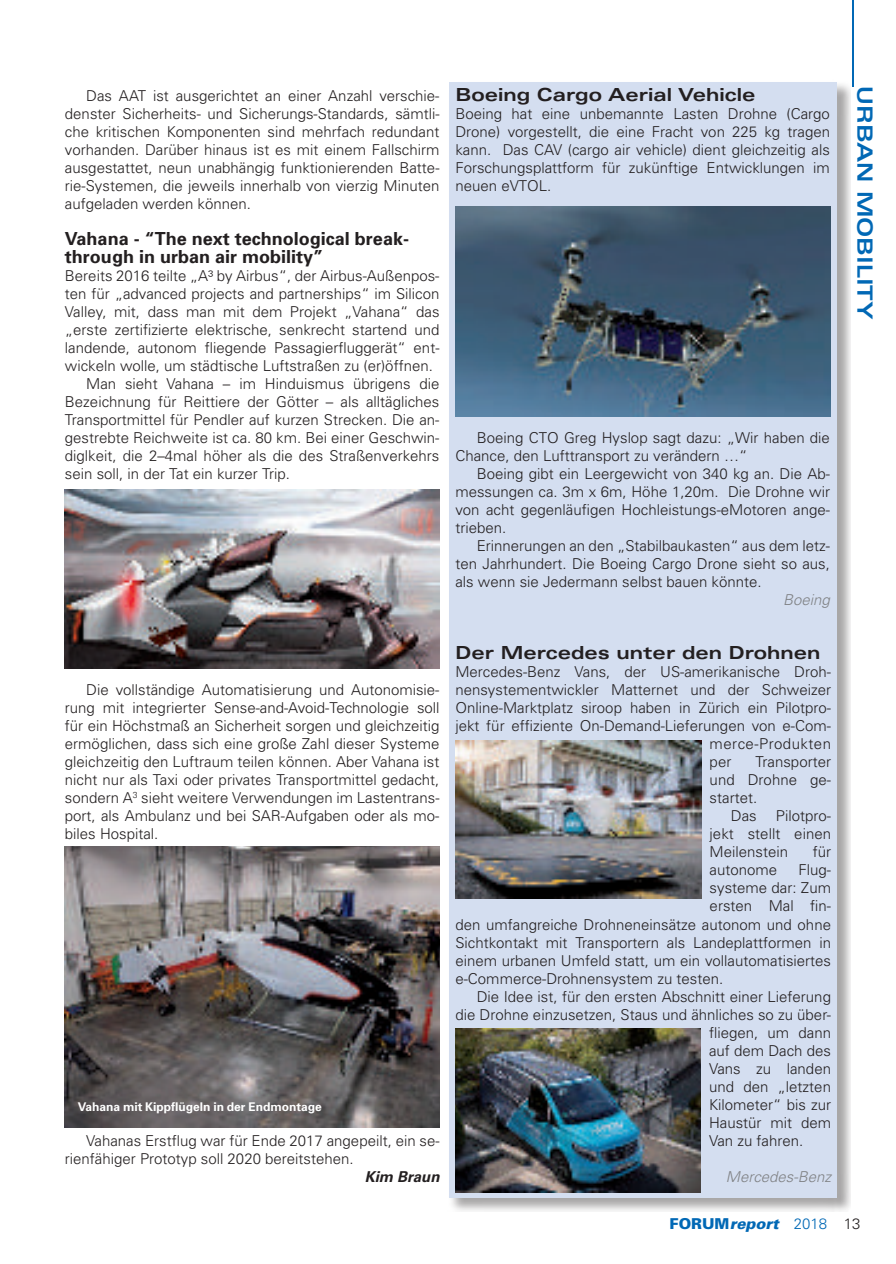
<style>
.page{position:relative;width:896px;height:1264px;background:#fff}
.page>*{position:absolute;margin:0;border:0;box-sizing:border-box;transform-origin:0 0}
.t1{font:700 expanded 21px "Univers";color:#0168b5}
.t2{font:700 18px/18px "Univers";color:#231f20}
.t3{font:700 expanded 18px "Univers";color:#231f20}
.t4{font:300 15px/18px "Univers";color:#231f20;text-align:justify}
.t5{font:italic 300 15px "Univers";color:#808285}
.t6{font:italic 900 15px "Univers";color:#0168b5}
.t7{font:300 15px "Univers";letter-spacing:.03em;color:#231f20}
.t8{font:italic 700 15px "Univers CE";color:#231f20}
.t9{font:700 12px "Univers";color:#fff}
.s1{font-style:normal}
.s2{font-weight:300;font-style:normal}
.s3{font-weight:300;font-style:normal;color:#231f20}
</style>
<div class="page">
<hr style="left:852px;top:0;width:1px;height:86px;background:#0168b5">
<div style="left:447px;top:80px;width:403px;height:1131px;background:#231f20;opacity:.4"></div>
<div style="left:449px;top:82px;width:387px;height:1115px;background:#d4def0"></div>
<img style="left:65px;top:846px;width:374px;height:281px">
<img style="left:65px;top:489px;width:374px;height:179px">
<img style="left:455px;top:206px;width:374px;height:210px">
<img style="left:455px;top:740px;width:245px;height:158px">
<img style="left:455px;top:1028px;width:245px;height:164px">
<p class="t4" style="left:65px;top:86px;width:376px;text-indent:21px">Das AAT ist ausgerichtet an einer Anzahl verschie&shy;denster Sicherheits- und Sicherungs-Standards, sämtli&shy;che kritischen Komponenten sind mehrfach redundant vorhanden. Darüber hinaus ist es mit einem Fallschirm ausgestattet, neun unabhängig funktionierenden Batte&shy;rie-Systemen, die jeweils innerhalb von vierzig Minuten aufgeladen werden können.</p>
<p class="t2" style="left:65px;top:231px;width:345px">Vahana - “The next technological break&shy;through in urban air mobility”</p>
<p class="t4" style="left:65px;top:266px;width:376px">Bereits 2016 teilte „A³ by Airbus“, der Airbus-Außenpos-</p>
<p class="t4" style="left:65px;top:284px;width:376px">ten für „advanced projects and partnerships“ im Silicon</p>
<p class="t4" style="left:65px;top:302px;width:376px">Valley, mit, dass man mit dem Projekt „Vahana“ das</p>
<p class="t4" style="left:65px;top:320px;width:376px">„erste zertifizierte elektrische, senkrecht startend und</p>
<p class="t4" style="left:65px;top:338px;width:376px">landende, autonom fliegende Passagierfluggerät“ ent-</p>
<p class="t4" style="left:65px;top:356px;width:369px">wickeln wolle, um städtische Luftstraßen zu (er)öffnen.</p>
<p class="t4" style="left:86px;top:374px;width:354px">Man sieht Vahana – im Hinduismus übrigens die</p>
<p class="t4" style="left:65px;top:392px;width:376px">Bezeichnung für Reittiere der Götter – als alltägliches</p>
<p class="t4" style="left:65px;top:410px;width:376px">Transportmittel für Pendler auf kurzen Strecken. Die an-</p>
<p class="t4" style="left:65px;top:428px;width:376px">gestrebte Reichweite ist ca. 80 km. Bei einer Geschwin-</p>
<p class="t4" style="left:65px;top:446px;width:376px">diglkeit, die 2–4mal höher als die des Straßenverkehrs</p>
<p class="t4" style="left:65px;top:464px;width:226px">sein soll, in der Tat ein kurzer Trip.</p>
<p class="t4" style="left:65px;top:680px;width:376px;text-indent:21px">Die vollständige Automatisierung und Autonomisie&shy;rung mit integrierter Sense-and-Avoid-Technologie soll für ein Höchstmaß an Sicherheit sorgen und gleichzeitig ermöglichen, dass sich eine große Zahl dieser Systeme gleichzeitig den Luftraum teilen können. Aber Vahana ist nicht nur als Taxi oder privates Transportmittel gedacht, sondern A<sup>3</sup> sieht weitere Verwendungen im Lastentrans&shy;port, als Ambulanz und bei SAR-Aufgaben oder als mo&shy;biles Hospital.</p>
<p class="t9" style="left:78px;top:1102px;width:245px">Vahana mit Kippflügeln in der Endmontage</p>
<p class="t4" style="left:65px;top:1130px;width:376px;text-indent:21px">Vahanas Erstflug war für Ende 2017 angepeilt, ein se&shy;rienfähiger Prototyp soll 2020 bereitstehen.</p>
<p class="t8" style="left:364px;top:1170px;width:76px">Kim Braun</p>
<p class="t3" style="left:455px;top:88px;width:301px">Boeing Cargo Aerial Vehicle</p>
<p class="t4" style="left:455px;top:104px;width:376px">Boeing hat eine unbemannte Lasten Drohne (Cargo Drone) vorgestellt, die eine Fracht von 225 kg tragen kann. Das CAV (cargo air vehicle) dient gleichzeitig als Forschungsplattform für zukünftige Entwicklungen im neuen eVTOL.</p>
<h1 class="t1" style="left:872px;top:86px;width:235px;rotate:90deg">URBAN MOBILITY</h1>
<p class="t4" style="left:455px;top:428px;width:376px;text-indent:21px">Boeing CTO Greg Hyslop sagt dazu: „Wir haben die<br>Chance, den Lufttransport zu verändern …“</p>
<p class="t4" style="left:455px;top:464px;width:376px;text-indent:21px">Boeing gibt ein Leergewicht von 340 kg an. Die Ab&shy;messungen ca. 3m x 6m, Höhe 1,20m. Die Drohne wir von acht gegenläufigen Hochleistungs-eMotoren ange&shy;trieben.</p>
<p class="t4" style="left:455px;top:536px;width:376px;text-indent:21px">Erinnerungen an den „Stabilbaukasten“ aus dem letz&shy;ten Jahrhundert. Die Boeing Cargo Drone sieht so aus, als wenn sie Jedermann selbst bauen könnte.</p>
<p class="t5" style="left:783px;top:594px;width:48px">Boeing</p>
<p class="t3" style="left:455px;top:646px;width:366px">Der Mercedes unter den Drohnen</p>
<p class="t4" style="left:455px;top:662px;width:377px">Mercedes-Benz Vans, der US-amerikanische Droh-</p>
<p class="t4" style="left:455px;top:680px;width:377px">nensystementwickler Matternet und der Schweizer</p>
<p class="t4" style="left:455px;top:698px;width:377px">Online-Marktplatz siroop haben in Zürich ein Pilotpro-</p>
<p class="t4" style="left:455px;top:716px;width:377px">jekt für effiziente On-Demand-Lieferungen von e-Com-</p>
<p class="t7" style="left:709px;top:735px;width:123px">merce-Produkten</p>
<p class="t4" style="left:709px;top:752px;width:23px">per</p>
<p class="t4" style="left:755px;top:752px;width:77px">Transporter</p>
<p class="t4" style="left:709px;top:770px;width:123px">und Drohne ge-</p>
<p class="t4" style="left:709px;top:788px;width:49px">startet.</p>
<p class="t4" style="left:730px;top:806px;width:27px">Das</p>
<p class="t4" style="left:709px;top:806px;width:123px;text-indent:66px">Pilotpro&shy;jekt stellt einen Meilenstein</p>
<p class="t4" style="left:812px;top:842px;width:20px">für</p>
<p class="t4" style="left:709px;top:860px;width:69px">autonome</p>
<p class="t4" style="left:798px;top:860px;width:34px">Flug-</p>
<p class="t4" style="left:709px;top:878px;width:123px">systeme dar: Zum</p>
<p class="t4" style="left:709px;top:896px;width:123px">ersten Mal fin-</p>
<p class="t4" style="left:455px;top:914px;width:377px">den umfangreiche Drohneneinsätze autonom und ohne</p>
<p class="t4" style="left:455px;top:932px;width:377px">Sichtkontakt mit Transportern als Landeplattformen in</p>
<p class="t4" style="left:455px;top:950px;width:377px">einem urbanen Umfeld statt, um ein vollautomatisiertes</p>
<p class="t4" style="left:455px;top:968px;width:269px">e-Commerce-Drohnensystem zu testen.</p>
<p class="t4" style="left:476px;top:986px;width:355px">Die Idee ist, für den ersten Abschnitt einer Lieferung</p>
<p class="t4" style="left:455px;top:1004px;width:377px">die Drohne einzusetzen, Staus und ähnliches so zu über-</p>
<p class="t4" style="left:708px;top:1022px;width:123px">fliegen, um dann</p>
<p class="t4" style="left:708px;top:1040px;width:123px">auf dem Dach des</p>
<p class="t4" style="left:708px;top:1058px;width:123px">Vans zu landen</p>
<p class="t4" style="left:708px;top:1076px;width:123px">und den „letzten</p>
<p class="t4" style="left:708px;top:1094px;width:123px">Kilometer“ bis zur</p>
<p class="t4" style="left:708px;top:1112px;width:123px">Haustür mit dem</p>
<p class="t4" style="left:708px;top:1130px;width:96px">Van zu fahren.</p>
<p class="t5" style="left:725px;top:1170px;width:107px">Mercedes-Benz</p>
<p class="t6" style="left:669px;top:1218px;width:192px"><span class="s1">FORUM</span>report <span class="s2">2018</span> <span class="s3">13</span></p>
</div>
